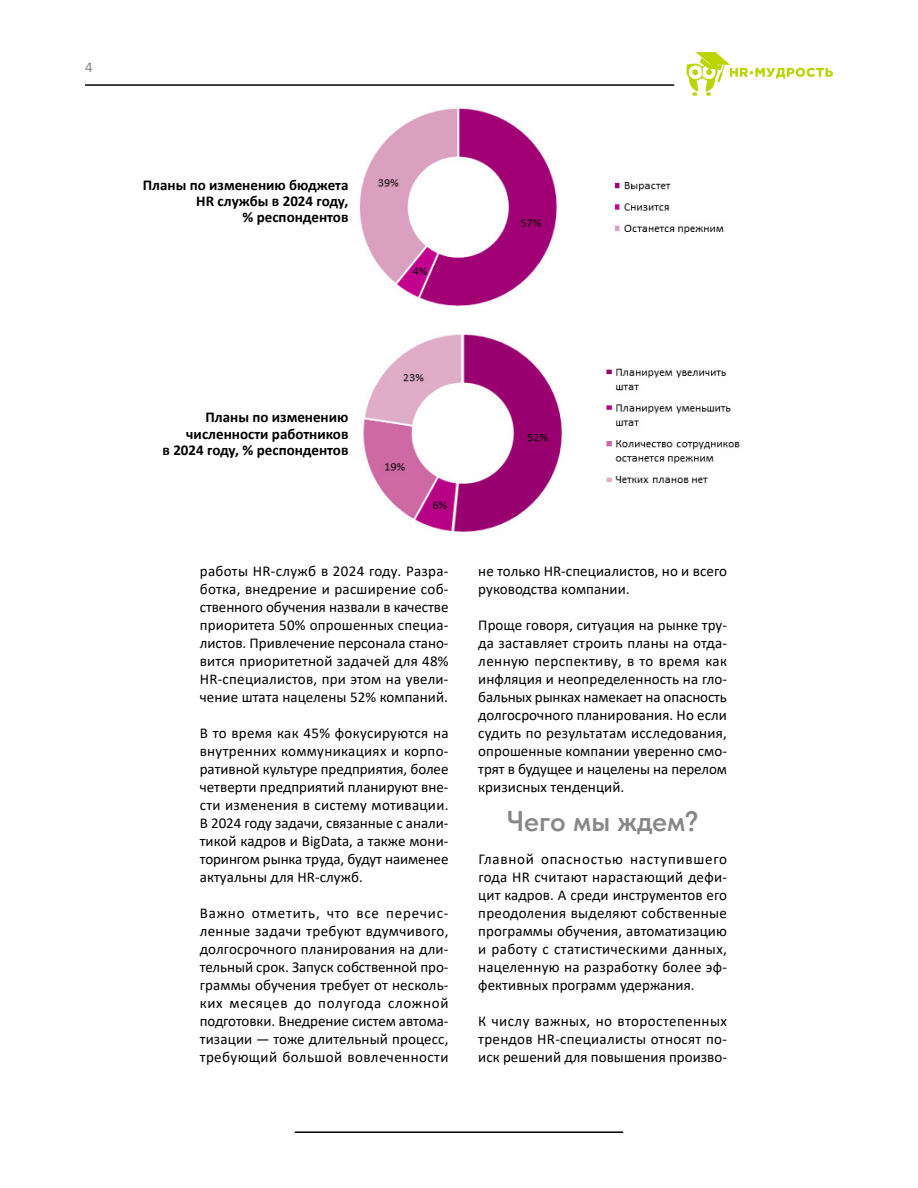
<style>
.page{position:relative;width:918px;height:1188px;background:#fff}
.page>*{position:absolute;margin:0;border:0;box-sizing:border-box;transform-origin:0 0}
.t1{font:600 28.5px "Tilda Sans";letter-spacing:-.005em;color:#868786}
.t2{font:15px/18px "Calibri";letter-spacing:.005em;color:#000;text-align:justify}
.t3{font:700 15px/16.2px "Calibri";color:#000;text-align:right}
.t4{font:15px "Calibri";color:#868786}
</style>
<div class="page">
<hr style="left:295px;top:1131px;width:328px;height:2px;background:#000">
<img style="left:363px;top:333px;width:377px;height:199px">
<img style="left:359px;top:108px;width:365px;height:198px">
<hr style="left:85px;top:84px;width:589px;height:2px;background:#000">
<svg style="left:686px;top:52px;width:147px;height:44px"></svg>
<p class="t4" style="left:85px;top:57px;width:9px">4</p>
<p class="t3" style="left:143px;top:177px;width:207px">Планы по изменению бюджета<br>HR службы в 2024 году,<br>% респондентов</p>
<p class="t3" style="left:163px;top:409px;width:187px">Планы по изменению численности работников<br>в 2024 году, % респондентов</p>
<p class="t2" style="left:200px;top:562px;width:250px">работы HR-служб в 2024 году. Разра&shy;ботка, внедрение и расширение соб&shy;ственного обучения назвали в качестве приоритета 50% опрошенных специа&shy;листов. Привлечение персонала стано&shy;вится приоритетной задачей для 48% HR-специалистов, при этом на увели&shy;чение штата нацелены 52% компаний.</p>
<p class="t2" style="left:200px;top:724px;width:250px">В то время как 45% фокусируются на внутренних коммуникациях и корпо&shy;ративной культуре предприятия, более четверти предприятий планируют вне&shy;сти изменения в систему мотивации.<br>В 2024 году задачи, связанные с анали&shy;тикой кадров и BigData, а также мони&shy;торингом рынка труда, будут наименее актуальны для HR-служб.</p>
<p class="t2" style="left:200px;top:904px;width:250px">Важно отметить, что все перечис&shy;ленные задачи требуют вдумчивого, долгосрочного планирования на дли&shy;тельный срок. Запуск собственной про&shy;граммы обучения требует от несколь&shy;ких месяцев до полугода сложной подготовки. Внедрение систем автома&shy;тизации — тоже длительный процесс, требующий большой вовлеченности</p>
<p class="t2" style="left:478px;top:562px;width:250px">не только HR-специалистов, но и всего руководства компании.</p>
<p class="t2" style="left:478px;top:616px;width:250px">Проще говоря, ситуация на рынке тру&shy;да заставляет строить планы на отда&shy;ленную перспективу, в то время как инфляция и неопределенность на гло&shy;бальных рынках намекает на опасность долгосрочного планирования. Но если судить по результатам исследования, опрошенные компании уверенно смо&shy;трят в будущее и нацелены на перелом кризисных тенденций.</p>
<h1 class="t1" style="left:507px;top:805px;width:193px">Чего мы ждем?</h1>
<p class="t2" style="left:478px;top:850px;width:250px">Главной опасностью наступившего года HR считают нарастающий дефи&shy;цит кадров. А среди инструментов его преодоления выделяют собственные программы обучения, автоматизацию и работу с статистическими данных, нацеленную на разработку более эф&shy;фективных программ удержания.</p>
<p class="t2" style="left:478px;top:1012px;width:250px">К числу важных, но второстепенных трендов HR-специалисты относят по&shy;иск решений для повышения произво-</p>
</div>
